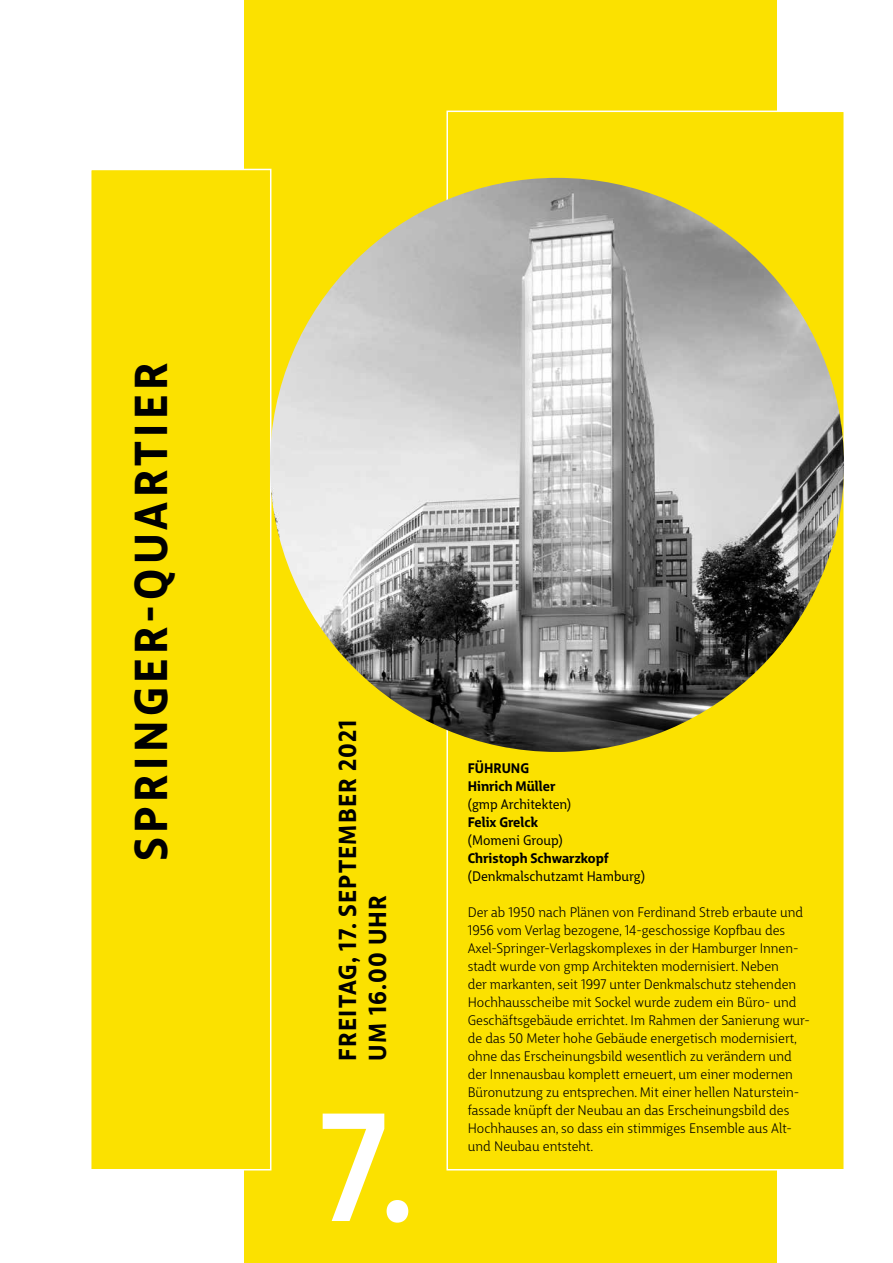
<style>
.page{position:relative;width:893px;height:1263px;background:#fff}
.page>*{position:absolute;margin:0;border:0;box-sizing:border-box;transform-origin:0 0}
.t1{font:500 150px "Big City Grotesque Pro";color:#fff}
.t2{font:700 45px "Big City Grotesque Pro";letter-spacing:.1em;color:#000}
.t3{font:700 24px/30px "Big City Grotesque Pro";letter-spacing:.05em;color:#000}
.t4{font:13.5px/18px "Big City Grotesque Pro";color:#000}
.t5{font:13.5px "Big City Grotesque Pro";color:#000}
.t6{font:700 13.5px/18px "Big City Grotesque Pro";color:#000}
</style>
<div class="page">
<div style="left:244px;top:0;width:532px;height:1263px;background:#fbe100"></div>
<div style="left:90px;top:169px;width:181px;height:1001px;background:#fbe100;border:2px solid #fff"></div>
<div style="left:446px;top:111px;width:399px;height:1059px;background:#fbe100;border:2px solid #fff"></div>
<img style="left:270px;top:178px;width:574px;height:574px;border-radius:287px">
<h2 class="t2" style="left:114px;top:861px;width:500px;rotate:-90deg">SPRINGER-QUARTIER</h2>
<h3 class="t3" style="left:331px;top:1060px;width:342px;rotate:-90deg">FREITAG, 17. SEPTEMBER 2021<br>UM 16.00 UHR</h3>
<h1 class="t1" style="left:319px;top:1045px;width:98px">7.</h1>
<p class="t6" style="left:468px;top:758px;width:89px">FÜHRUNG<br>Hinrich Müller</p>
<p class="t5" style="left:468px;top:793px;width:105px">(gmp Architekten)</p>
<p class="t6" style="left:468px;top:812px;width:72px">Felix Grelck</p>
<p class="t5" style="left:468px;top:829px;width:96px">(Momeni Group)</p>
<p class="t6" style="left:468px;top:848px;width:142px">Christoph Schwarzkopf</p>
<p class="t5" style="left:468px;top:865px;width:179px">(Denkmalschutzamt Hamburg)</p>
<p class="t4" style="left:468px;top:902px;width:344px">Der ab 1950 nach Plänen von Ferdinand Streb erbaute und 1956 vom Verlag bezogene, 14-geschossige Kopfbau des Axel-Springer-Verlagskomplexes in der Hamburger Innen&shy;stadt wurde von gmp Architekten modernisiert. Neben<br>der markanten, seit 1997 unter Denkmalschutz stehenden Hochhausscheibe mit Sockel wurde zudem ein Büro- und Geschäftsgebäude errichtet. Im Rahmen der Sanierung wur&shy;de das 50 Meter hohe Gebäude energetisch modernisiert, ohne das Erscheinungsbild wesentlich zu verändern und der Innenausbau komplett erneuert, um einer modernen Büronutzung zu entsprechen. Mit einer hellen Naturstein&shy;fassade knüpft der Neubau an das Erscheinungsbild des Hochhauses an, so dass ein stimmiges Ensemble aus Alt&shy;und Neubau entsteht.</p>
</div>
